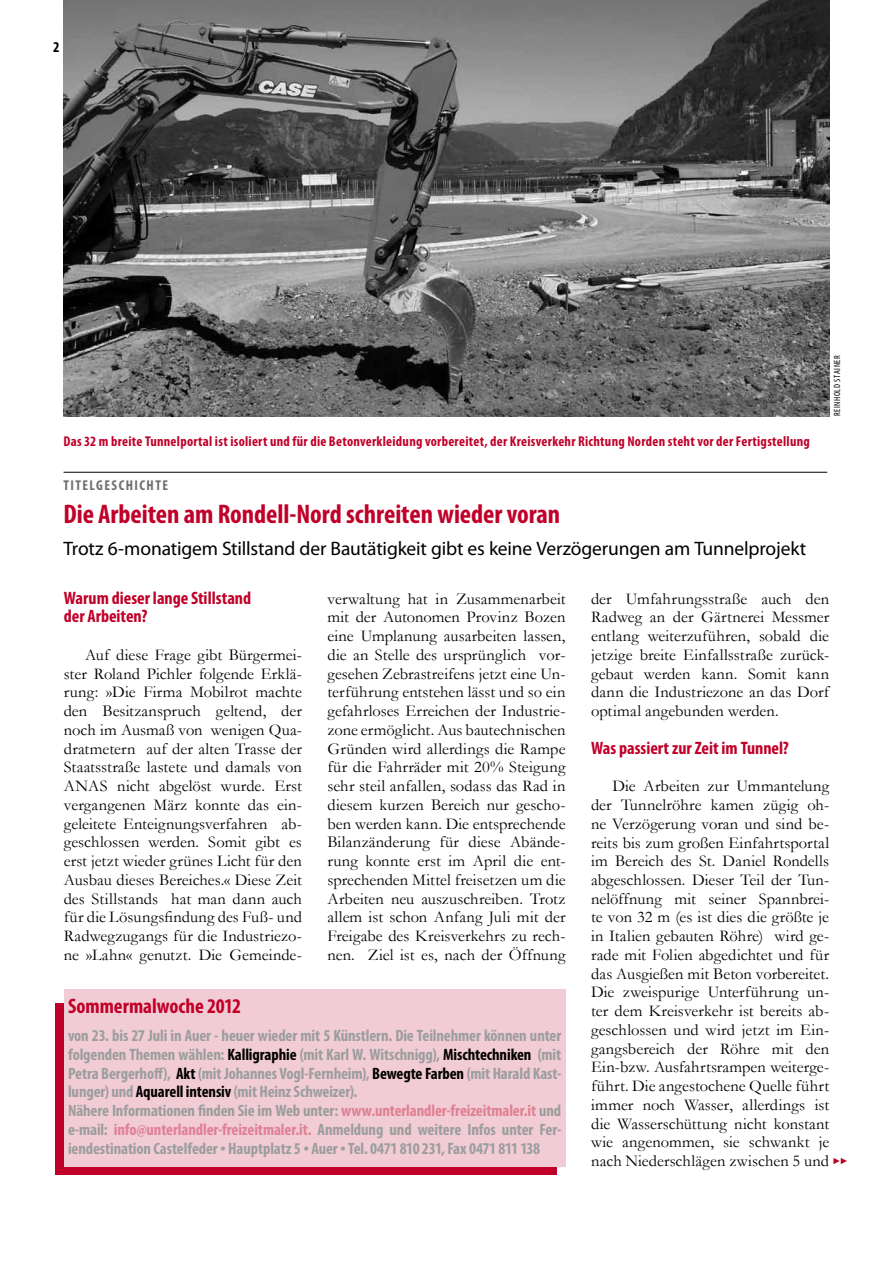
<style>
.page{position:relative;width:893px;height:1263px;background:#fff}
.page>*{position:absolute;margin:0;border:0;box-sizing:border-box;transform-origin:0 0}
.t1{font:700 condensed 27px "Myriad Pro";color:#c00029}
.t2{font:700 condensed 21px "Myriad Pro";color:#c00029}
.t3{font:19.5px "Myriad Pro";letter-spacing:-.01em;color:#000}
.t4{font:700 condensed 18px/18.8px "Myriad Pro";color:#c00029}
.t5{font:16.5px/18.8px "Garamond";letter-spacing:.005em;color:#000;text-align:justify}
.t6{font:700 condensed 16.5px/18.8px "Myriad Pro";letter-spacing:-.005em;color:#9b9d9f}
.t7{font:700 condensed 14.25px "Myriad Pro";letter-spacing:.02em;color:#c00029}
.t8{font:700 condensed 14.25px "Myriad Pro";color:#6e6f70}
.t9{font:condensed 9px "Myriad Pro";letter-spacing:.065em;color:#000}
.s1{color:#000}
.s2{color:#df8094}
.s3{font-family:"Garamond";font-weight:400;font-stretch:normal}
</style>
<div class="page">
<img style="left:64px;top:0;width:765px;height:416px">
<hr style="left:64px;top:472px;width:763px;height:1px;background:#000">
<svg style="left:833px;top:1158px;width:14px;height:6px"></svg>
<div style="left:55px;top:1003px;width:502px;height:172px;background:#c00029"></div>
<div style="left:64px;top:989px;width:502px;height:177px;background:#f2ccd4"></div>
<p class="t7" style="left:64px;top:432px;width:748px">Das 32 m breite Tunnelportal ist isoliert und für die Betonverkleidung vorbereitet, der Kreisverkehr Richtung Norden steht vor der Fertigstellung</p>
<p class="t8" style="left:64px;top:477px;width:7px">tite</p>
<p class="t8" style="left:90px;top:477px;width:15px">lgesc</p>
<p class="t8" style="left:126px;top:477px;width:37px">hichte</p>
<h1 class="t1" style="left:64px;top:498px;width:498px">Die Arbeiten am Rondell-Nord schreiten wieder voran</h1>
<p class="t9" style="left:832px;top:416px;width:63px;rotate:-90deg">reinhold stainer</p>
<p class="t3" style="left:64px;top:536px;width:744px">Trotz 6-monatigem Stillstand der Bautätigkeit gibt es keine Verzögerungen am Tunnelprojekt</p>
<p class="t4" style="left:64px;top:588px;width:189px">Warum dieser lange Stillstand der Arbeiten?</p>
<p class="t5" style="left:64px;top:645px;width:240px;text-indent:21px">Auf diese Frage gibt Bürgermei&shy;ster Roland Pichler folgende Erklä&shy;rung: »Die Firma Mobilrot machte den Besitzanspruch geltend, der noch im Ausmaß von wenigen Qua&shy;dratmetern auf der alten Trasse der Staatsstraße lastete und damals von ANAS nicht abgelöst wurde. Erst vergangenen März konnte das ein&shy;geleitete Enteignungsverfahren ab&shy;geschlossen werden. Somit gibt es erst jetzt wieder grünes Licht für den Ausbau dieses Bereiches.« Diese Zeit des Stillstands hat man dann auch für die Lösungsfindung des Fuß- und Radwegzugangs für die Industriezo&shy;ne »Lahn« genutzt. Die Gemeinde-</p>
<p class="t5" style="left:327px;top:589px;width:240px">verwaltung hat in Zusammenarbeit mit der Autonomen Provinz Bozen eine Umplanung ausarbeiten lassen, die an Stelle des ursprünglich vor&shy;gesehen Zebrastreifens jetzt eine Un&shy;terführung entstehen lässt und so ein gefahrloses Erreichen der Industrie&shy;zone ermöglicht. Aus bautechnischen Gründen wird allerdings die Rampe für die Fahrräder mit 20% Steigung sehr steil anfallen, sodass das Rad in diesem kurzen Bereich nur gescho&shy;ben werden kann. Die entsprechende Bilanzänderung für diese Abände&shy;rung konnte erst im April die ent&shy;sprechenden Mittel freisetzen um die Arbeiten neu auszuschreiben. Trotz allem ist schon Anfang Juli mit der Freigabe des Kreisverkehrs zu rech&shy;nen. Ziel ist es, nach der Öffnung</p>
<p class="t5" style="left:591px;top:588px;width:240px">der Umfahrungsstraße auch den Radweg an der Gärtnerei Messmer entlang weiterzuführen, sobald die jetzige breite Einfallsstraße zurück&shy;gebaut werden kann. Somit kann dann die Industriezone an das Dorf optimal angebunden werden.</p>
<p class="t4" style="left:591px;top:738px;width:199px">Was passiert zur Zeit im Tunnel?</p>
<p class="t5" style="left:591px;top:776px;width:240px;text-indent:21px">Die Arbeiten zur Ummantelung der Tunnelröhre kamen zügig oh&shy;ne Verzögerung voran und sind be&shy;reits bis zum großen Einfahrtsportal im Bereich des St. Daniel Rondells abgeschlossen. Dieser Teil der Tun&shy;nelöffnung mit seiner Spannbrei&shy;te von 32 m (es ist dies die größte je in Italien gebauten Röhre) wird ge&shy;rade mit Folien abgedichtet und für das Ausgießen mit Beton vorbereitet.<br>Die zweispurige Unterführung un&shy;ter dem Kreisverkehr ist bereits ab&shy;geschlossen und wird jetzt im Ein&shy;gangsbereich der Röhre mit den Ein-bzw. Ausfahrtsrampen weiterge&shy;führt. Die angestochene Quelle führt immer noch Wasser, allerdings ist die Wasserschüttung nicht konstant wie angenommen, sie schwankt je nach Niederschlägen zwischen 5 und</p>
<p class="t2" style="left:68px;top:993px;width:175px">Sommermalwoche 2012</p>
<p class="t6" style="left:68px;top:1026px;width:495px">von 23. bis 27 Juli in Auer - heuer wieder mit 5 Künstlern. Die Teilnehmer können unter folgenden Themen wählen: <span class="s1">Kalligraphie</span> (mit Karl W. Witschnigg), <span class="s1">Mischtechniken</span> (mit Petra Bergerhoff), <span class="s1">Akt</span> (mit Johannes Vogl-Fernheim), <span class="s1">Bewegte Farben</span> (mit Harald Kast&shy;lunger) und <span class="s1">Aquarell intensiv</span> (mit Heinz Schweizer).<br>Nähere Informationen finden Sie im Web unter: <span class="s2">www.unterlandler-freizeitmaler.it</span> und e-mail: <span class="s2">info@unterlandler-freizeitmaler.it.</span> Anmeldung und weitere Infos unter Fer&shy;iendestination Castelfeder <span class="s3">•</span> Hauptplatz 5 <span class="s3">•</span> Auer <span class="s3">•</span> Tel. 0471 810 231, Fax 0471 811 138</p>
</div>
